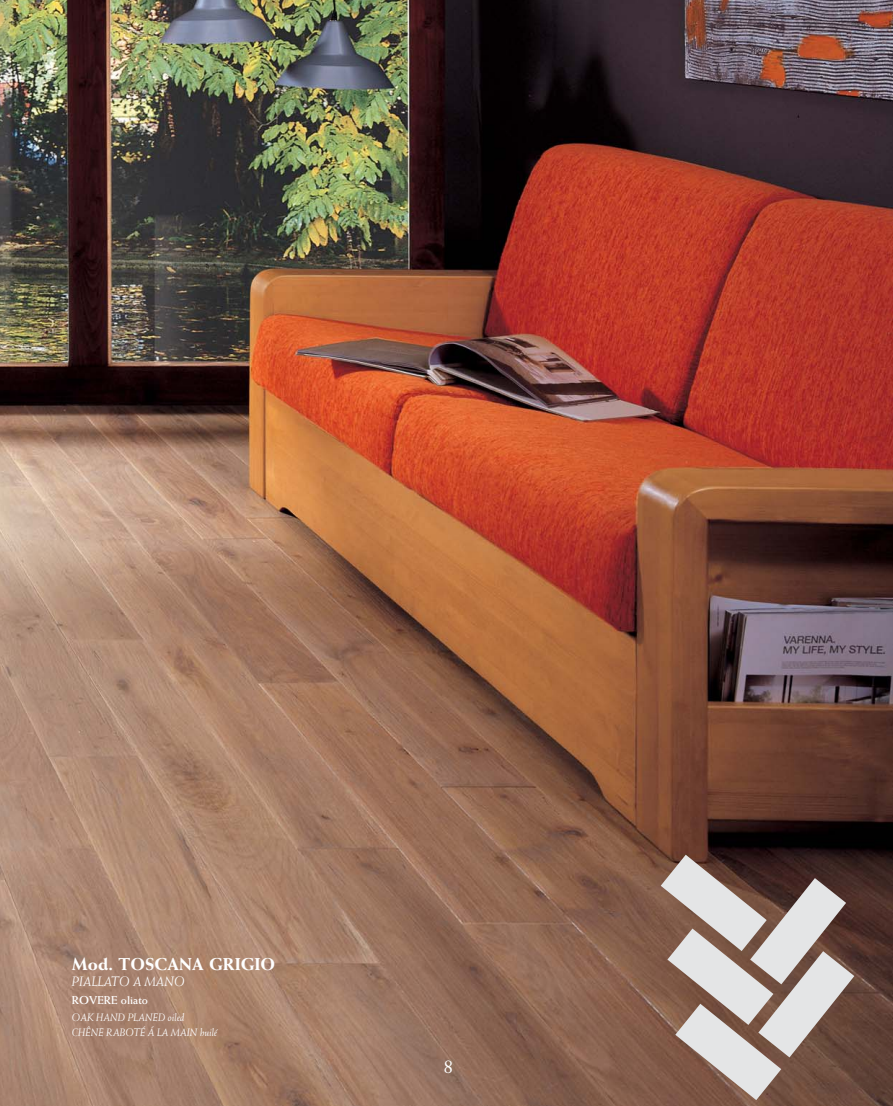
<style>
.page{position:relative;width:893px;height:1106px;background:#fff}
.page>*{position:absolute;margin:0;border:0;box-sizing:border-box;transform-origin:0 0}
.t1{font:20.7px "Weiss";color:#fff}
.t2{font:800 17.25px "Weiss";color:#fff}
.t3{font:italic 13.8px "Weiss";color:#fff}
.t4{font:700 11.55px "Weiss";color:#fff}
.t5{font:italic 10.95px/14.9px "Weiss";color:#fff}
.s1{font-size:17.7px}
</style>
<div class="page">
<img style="left:0;top:0;width:893px;height:1105px">
<svg style="left:661px;top:854px;width:193px;height:246px;background:#9d8b84"></svg>
<h2 class="t2" style="left:72px;top:957px;width:205px"><span class="s1">Mod.</span> TOSCANA GRIGIO</h2>
<p class="t3" style="left:72px;top:975px;width:114px">PIALLATO A MANO</p>
<p class="t4" style="left:72px;top:996px;width:78px">ROVERE oliato</p>
<p class="t5" style="left:72px;top:1011px;width:147px">OAK HAND PLANED oiled<br>CHÊNE RABOTÉ Á LA MAIN huilé</p>
<h1 class="t1" style="left:443px;top:1057px;width:12px">8</h1>
</div>
